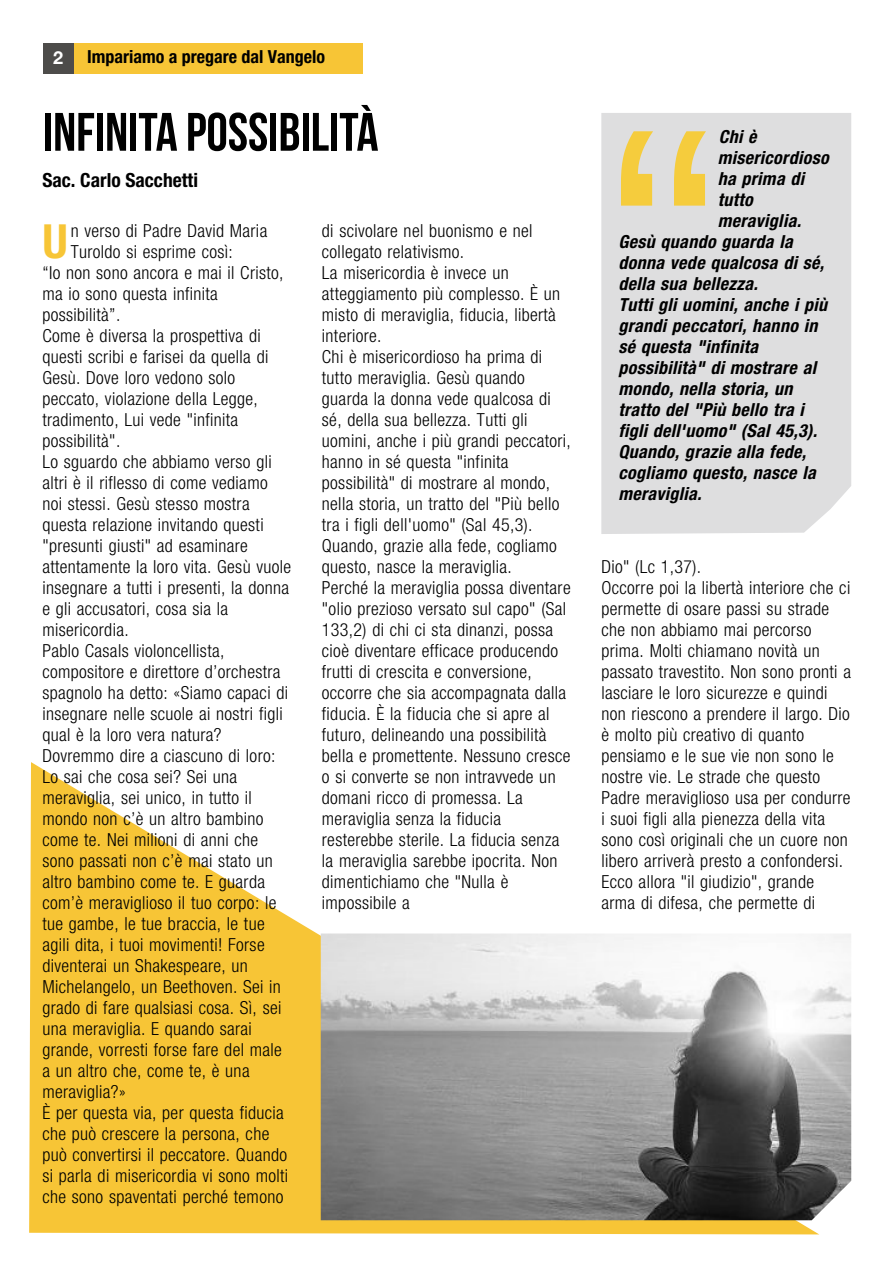
<style>
.page{position:relative;width:894px;height:1263px;background:#fff}
.page>*{position:absolute;margin:0;border:0;box-sizing:border-box;transform-origin:0 0}
.t1{font:54px "Bebas Neue";color:#000}
.t2{font:700 condensed 47.1px "Helvetica Neue LT";color:#f7c536}
.t3{font:700 condensed 19.5px "Helvetica Neue LT";color:#000}
.t4{font:300 condensed 18px/21px "Helvetica Neue LT";letter-spacing:.02em;color:#000}
.t5{font:italic 700 condensed 18px "Helvetica Neue LT";letter-spacing:.02em;color:#000}
.t6{font:700 condensed 18px "Helvetica Neue LT";color:#000}
.t7{font:700 18px "Helvetica Neue LT";color:#fff}
</style>
<div class="page">
<svg style="left:29px;top:762px;width:790px;height:472px;fill:#f7c536"></svg>
<div style="left:74px;top:43px;width:289px;height:30px;background:#f7c536"></div>
<div style="left:43px;top:43px;width:30px;height:30px;background:#4d4c4a"></div>
<img style="left:320px;top:933px;width:530px;height:287px">
<div style="left:601px;top:113px;width:249px;height:421px;background:#dededf"></div>
<svg style="left:620px;top:131px;width:85px;height:75px;background:#ead486"></svg>
<p class="t7" style="left:53px;top:51px;width:11px">2</p>
<p class="t6" style="left:87px;top:50px;width:239px">Impariamo a pregare dal Vangelo</p>
<h1 class="t1" style="left:43px;top:110px;width:337px">INFINITA POSSIBILITÀ</h1>
<p class="t3" style="left:42px;top:173px;width:157px">Sac. Carlo Sacchetti</p>
<h2 class="t2" style="left:42px;top:224px;width:27px">U</h2>
<p class="t4" style="left:71px;top:221px;width:198px">n verso di Padre David Maria</p>
<p class="t4" style="left:322px;top:221px;width:250px">di scivolare nel buonismo e nel collegato relativismo.<br>La misericordia è invece un atteggiamento più complesso. È un misto di meraviglia, fiducia, libertà interiore.<br>Chi è misericordioso ha prima di tutto meraviglia. Gesù quando guarda la donna vede qualcosa di sé, della sua bellezza. Tutti gli uomini, anche i più grandi peccatori, hanno in sé questa "infinita possibilità" di mostrare al mondo, nella storia, un tratto del "Più bello tra i figli dell'uomo" (Sal 45,3).<br>Quando, grazie alla fede, cogliamo questo, nasce la meraviglia.<br>Perché la meraviglia possa diventare "olio prezioso versato sul capo" (Sal<br>133,2) di chi ci sta dinanzi, possa cioè diventare efficace producendo frutti di crescita e conversione, occorre che sia accompagnata dalla fiducia. È la fiducia che si apre al futuro, delineando una possibilità bella e promettente. Nessuno cresce o si converte se non intravvede un domani ricco di promessa. La meraviglia senza la fiducia resterebbe sterile. La fiducia senza la meraviglia sarebbe ipocrita. Non dimentichiamo che "Nulla è impossibile a</p>
<p class="t4" style="left:71px;top:242px;width:163px">Turoldo si esprime così:</p>
<p class="t4" style="left:42px;top:263px;width:242px">“Io non sono ancora e mai il Cristo,</p>
<p class="t4" style="left:42px;top:284px;width:177px">ma io sono questa infinita</p>
<p class="t4" style="left:42px;top:305px;width:79px">possibilità”.</p>
<p class="t4" style="left:42px;top:326px;width:220px">Come è diversa la prospettiva di</p>
<p class="t4" style="left:42px;top:347px;width:227px">questi scribi e farisei da quella di</p>
<p class="t4" style="left:42px;top:368px;width:194px">Gesù. Dove loro vedono solo</p>
<p class="t4" style="left:42px;top:389px;width:217px">peccato, violazione della Legge,</p>
<p class="t4" style="left:42px;top:410px;width:197px">tradimento, Lui vede "infinita</p>
<p class="t4" style="left:42px;top:431px;width:79px">possibilità".</p>
<p class="t4" style="left:42px;top:452px;width:231px">Lo sguardo che abbiamo verso gli</p>
<p class="t4" style="left:42px;top:473px;width:227px">altri è il riflesso di come vediamo</p>
<p class="t4" style="left:42px;top:494px;width:209px">noi stessi. Gesù stesso mostra</p>
<p class="t4" style="left:42px;top:515px;width:223px">questa relazione invitando questi</p>
<p class="t4" style="left:42px;top:536px;width:207px">"presunti giusti" ad esaminare</p>
<p class="t4" style="left:42px;top:557px;width:250px">attentamente la loro vita. Gesù vuole</p>
<p class="t4" style="left:42px;top:578px;width:248px">insegnare a tutti i presenti, la donna</p>
<p class="t4" style="left:42px;top:599px;width:187px">e gli accusatori, cosa sia la</p>
<p class="t4" style="left:42px;top:620px;width:88px">misericordia.</p>
<p class="t4" style="left:42px;top:641px;width:183px">Pablo Casals violoncellista,</p>
<p class="t4" style="left:42px;top:662px;width:239px">compositore e direttore d’orchestra</p>
<p class="t4" style="left:42px;top:683px;width:247px">spagnolo ha detto: «Siamo capaci di</p>
<p class="t4" style="left:42px;top:704px;width:242px">insegnare nelle scuole ai nostri figli</p>
<p class="t4" style="left:42px;top:725px;width:181px">qual è la loro vera natura?</p>
<p class="t4" style="left:42px;top:746px;width:234px">Dovremmo dire a ciascuno di loro:</p>
<p class="t4" style="left:42px;top:767px;width:196px">Lo sai che cosa sei? Sei una</p>
<p class="t4" style="left:42px;top:788px;width:211px">meraviglia, sei unico, in tutto il</p>
<p class="t4" style="left:42px;top:809px;width:223px">mondo non c’è un altro bambino</p>
<p class="t4" style="left:42px;top:830px;width:217px">come te. Nei milioni di anni che</p>
<p class="t4" style="left:42px;top:851px;width:232px">sono passati non c’è mai stato un</p>
<p class="t4" style="left:42px;top:872px;width:224px">altro bambino come te. E guarda</p>
<p class="t4" style="left:42px;top:893px;width:235px">com’è meraviglioso il tuo corpo: le</p>
<p class="t4" style="left:42px;top:914px;width:224px">tue gambe, le tue braccia, le tue</p>
<p class="t4" style="left:42px;top:935px;width:224px">agili dita, i tuoi movimenti! Forse</p>
<p class="t4" style="left:42px;top:956px;width:207px">diventerai un Shakespeare, un</p>
<p class="t4" style="left:42px;top:977px;width:240px">Michelangelo, un Beethoven. Sei in</p>
<p class="t4" style="left:42px;top:998px;width:240px">grado di fare qualsiasi cosa. Sì, sei</p>
<p class="t4" style="left:42px;top:1019px;width:211px">una meraviglia. E quando sarai</p>
<p class="t4" style="left:42px;top:1040px;width:241px">grande, vorresti forse fare del male</p>
<p class="t4" style="left:42px;top:1061px;width:209px">a un altro che, come te, è una</p>
<p class="t4" style="left:42px;top:1082px;width:85px">meraviglia?»</p>
<p class="t4" style="left:42px;top:1103px;width:243px">È per questa via, per questa fiducia</p>
<p class="t4" style="left:42px;top:1124px;width:228px">che può crescere la persona, che</p>
<p class="t4" style="left:42px;top:1145px;width:246px">può convertirsi il peccatore. Quando</p>
<p class="t4" style="left:42px;top:1166px;width:247px">si parla di misericordia vi sono molti</p>
<p class="t4" style="left:42px;top:1187px;width:242px">che sono spaventati perché temono</p>
<p class="t5" style="left:718px;top:130px;width:39px">Chi è</p>
<p class="t5" style="left:717px;top:151px;width:112px">misericordioso</p>
<p class="t5" style="left:717px;top:172px;width:88px">ha prima di</p>
<p class="t5" style="left:717px;top:193px;width:37px">tutto</p>
<p class="t5" style="left:717px;top:214px;width:85px">meraviglia.</p>
<p class="t5" style="left:618px;top:235px;width:176px">Gesù quando guarda la</p>
<p class="t5" style="left:618px;top:256px;width:207px">donna vede qualcosa di sé,</p>
<p class="t5" style="left:618px;top:277px;width:141px">della sua bellezza.</p>
<p class="t5" style="left:618px;top:298px;width:210px">Tutti gli uomini, anche i più</p>
<p class="t5" style="left:618px;top:319px;width:200px">grandi peccatori, hanno in</p>
<p class="t5" style="left:618px;top:340px;width:141px">sé questa "infinita</p>
<p class="t5" style="left:618px;top:361px;width:199px">possibilità" di mostrare al</p>
<p class="t5" style="left:618px;top:382px;width:176px">mondo, nella storia, un</p>
<p class="t5" style="left:618px;top:403px;width:187px">tratto del "Più bello tra i</p>
<p class="t5" style="left:618px;top:424px;width:200px">figli dell'uomo" (Sal 45,3).</p>
<p class="t5" style="left:618px;top:445px;width:189px">Quando, grazie alla fede,</p>
<p class="t5" style="left:618px;top:466px;width:199px">cogliamo questo, nasce la</p>
<p class="t5" style="left:618px;top:487px;width:85px">meraviglia.</p>
<p class="t4" style="left:601px;top:557px;width:251px">Dio" (Lc 1,37).<br>Occorre poi la libertà interiore che ci permette di osare passi su strade che non abbiamo mai percorso prima. Molti chiamano novità un passato travestito. Non sono pronti a lasciare le loro sicurezze e quindi non riescono a prendere il largo. Dio è molto più creativo di quanto pensiamo e le sue vie non sono le nostre vie. Le strade che questo Padre meraviglioso usa per condurre i suoi figli alla pienezza della vita sono così originali che un cuore non libero arriverà presto a confondersi.<br>Ecco allora "il giudizio", grande arma di difesa, che permette di</p>
</div>
